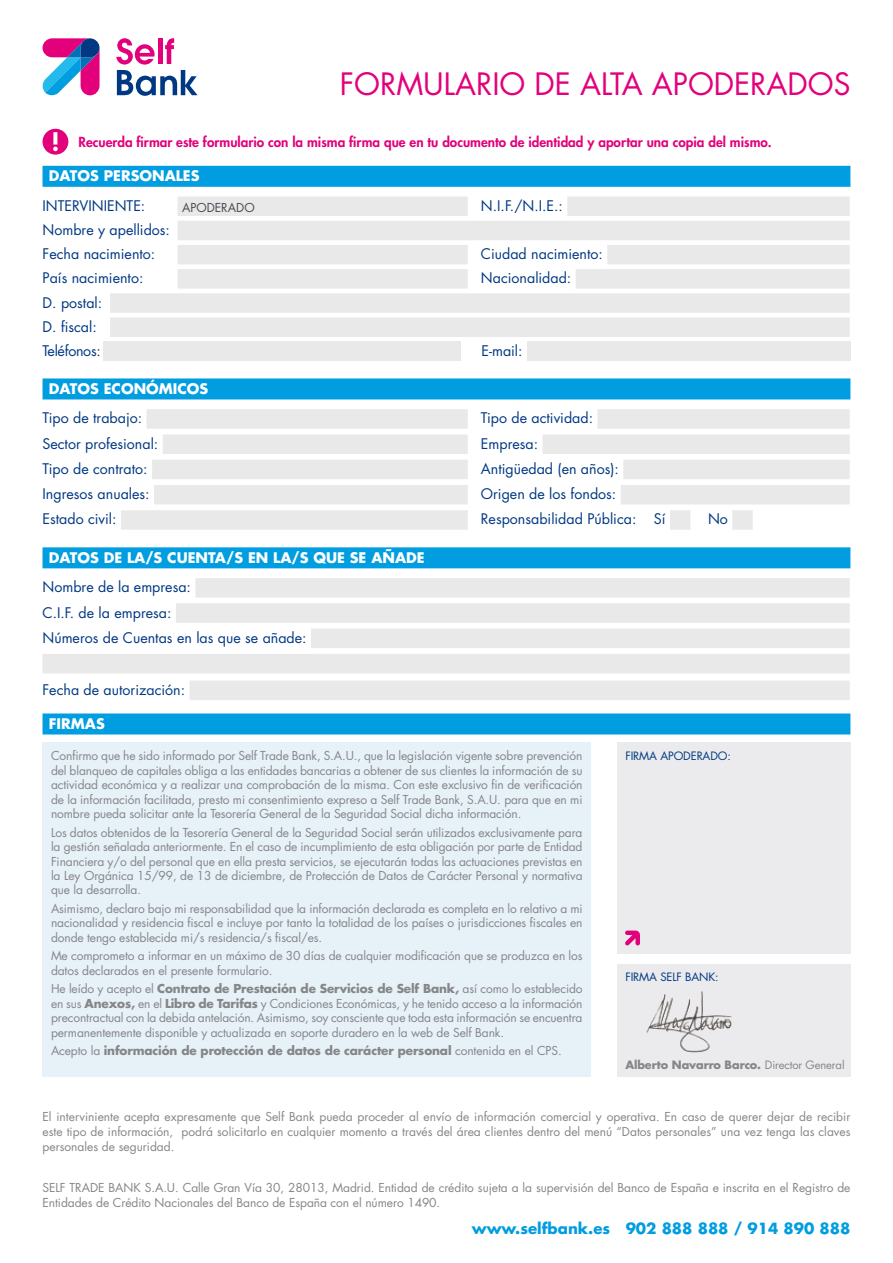
<style>
.page{position:relative;width:893px;height:1263px;background:#fff}
.page>*{position:absolute;margin:0;border:0;box-sizing:border-box;transform-origin:0 0}
.t1{font:30px "Futura Std";color:#e2017b}
.t2{font:700 15px "Futura Std";color:#009de0}
.t3{font:14.25px/24.2px "Futura Std";color:#003883}
.t4{font:700 14.25px "Futura Std";color:#fff}
.t5{font:800 13.5px "Futura Std";color:#e2017b}
.t6{font:12px/14.4px "Futura Std";letter-spacing:-.01em;color:#868689;text-align:justify}
.t7{font:700 12px "Futura Std";letter-spacing:-.01em;color:#868689}
.t8{font:12px "Futura Std";color:#494a52}
.t9{font:700 11.25px "Futura Std";color:#868689}
.t10{font:11.25px "Futura Std";letter-spacing:-.01em;color:#003883}
.s1{font-weight:700}
.s2{font-weight:400}
</style>
<div class="page">
<div style="left:43px;top:166px;width:807px;height:21px;background:#009de0"></div>
<div style="left:178px;top:197px;width:290px;height:19px;background:#e9e9ea"></div>
<div style="left:567px;top:197px;width:283px;height:19px;background:#e9e9ea"></div>
<div style="left:178px;top:221px;width:672px;height:19px;background:#e9e9ea"></div>
<div style="left:178px;top:245px;width:290px;height:19px;background:#e9e9ea"></div>
<div style="left:607px;top:245px;width:243px;height:19px;background:#e9e9ea"></div>
<div style="left:178px;top:269px;width:290px;height:20px;background:#e9e9ea"></div>
<div style="left:576px;top:269px;width:274px;height:20px;background:#e9e9ea"></div>
<div style="left:110px;top:293px;width:740px;height:20px;background:#e9e9ea"></div>
<div style="left:110px;top:317px;width:740px;height:20px;background:#e9e9ea"></div>
<div style="left:43px;top:378px;width:807px;height:21px;background:#009de0"></div>
<div style="left:147px;top:409px;width:321px;height:20px;background:#e9e9ea"></div>
<div style="left:597px;top:409px;width:253px;height:20px;background:#e9e9ea"></div>
<div style="left:163px;top:434px;width:305px;height:20px;background:#e9e9ea"></div>
<div style="left:543px;top:434px;width:307px;height:20px;background:#e9e9ea"></div>
<div style="left:152px;top:460px;width:316px;height:19px;background:#e9e9ea"></div>
<div style="left:623px;top:460px;width:227px;height:19px;background:#e9e9ea"></div>
<div style="left:154px;top:485px;width:314px;height:19px;background:#e9e9ea"></div>
<div style="left:621px;top:485px;width:229px;height:19px;background:#e9e9ea"></div>
<div style="left:121px;top:510px;width:347px;height:20px;background:#e9e9ea"></div>
<div style="left:670px;top:510px;width:20px;height:20px;background:#e9e9ea"></div>
<div style="left:732px;top:510px;width:21px;height:20px;background:#e9e9ea"></div>
<div style="left:43px;top:547px;width:807px;height:21px;background:#009de0"></div>
<div style="left:195px;top:578px;width:655px;height:20px;background:#e9e9ea"></div>
<div style="left:176px;top:603px;width:674px;height:20px;background:#e9e9ea"></div>
<div style="left:311px;top:629px;width:539px;height:19px;background:#e9e9ea"></div>
<div style="left:43px;top:654px;width:807px;height:19px;background:#e9e9ea"></div>
<div style="left:190px;top:681px;width:660px;height:19px;background:#e9e9ea"></div>
<div style="left:43px;top:713px;width:807px;height:21px;background:#009de0"></div>
<div style="left:43px;top:129px;width:25px;height:26px;background:#e2017b;border-radius:50%"></div>
<svg style="left:53px;top:132px;width:5px;height:19px"></svg>
<div style="left:103px;top:341px;width:357px;height:19px;background:#e9e9ea"></div>
<div style="left:527px;top:341px;width:323px;height:19px;background:#e9e9ea"></div>
<svg style="left:42px;top:38px;width:58px;height:58px"></svg>
<svg style="left:116px;top:38px;width:82px;height:58px"></svg>
<div style="left:617px;top:742px;width:233px;height:212px;background:#ebebed"></div>
<svg style="left:625px;top:930px;width:15px;height:16px"></svg>
<div style="left:617px;top:964px;width:233px;height:113px;background:#ebebed"></div>
<img style="left:646px;top:991px;width:86px;height:62px">
<div style="left:43px;top:742px;width:548px;height:335px;background:#e6f1f8"></div>
<h1 class="t1" style="left:340px;top:65px;width:19px">for</h1>
<h1 class="t1" style="left:396px;top:65px;width:77px">mulario</h1>
<h1 class="t1" style="left:535px;top:65px;width:139px">de alta apoderados</h1>
<p class="t5" style="left:79px;top:134px;width:695px">Recuerda firmar este formulario con la misma firma que en tu documento de identidad y aportar una copia del mismo.</p>
<p class="t4" style="left:49px;top:166px;width:152px">Datos personales</p>
<p class="t3" style="left:43px;top:194px;width:104px">INTERVINIENTE:</p>
<p class="t3" style="left:481px;top:194px;width:83px">N.I.F./N.I.E.:</p>
<p class="t3" style="left:43px;top:218px;width:129px">Nombre y apellidos:<br>Fecha nacimiento:</p>
<p class="t8" style="left:182px;top:200px;width:18px">Apoderado</p>
<p class="t3" style="left:481px;top:242px;width:123px">Ciudad nacimiento:</p>
<p class="t3" style="left:43px;top:266px;width:102px">País nacimiento:</p>
<p class="t3" style="left:481px;top:266px;width:92px">Nacionalidad:</p>
<p class="t3" style="left:43px;top:290px;width:61px">D. postal:<br>D. fiscal:<br>Teléfonos:</p>
<p class="t3" style="left:481px;top:339px;width:43px">E-mail:</p>
<p class="t4" style="left:49px;top:379px;width:161px">Datos económicos</p>
<p class="t3" style="left:43px;top:406px;width:101px">Tipo de trabajo:</p>
<p class="t3" style="left:481px;top:406px;width:114px">Tipo de actividad:</p>
<p class="t3" style="left:43px;top:431px;width:117px">Sector profesional:</p>
<p class="t3" style="left:481px;top:431px;width:59px">Empresa:</p>
<p class="t3" style="left:43px;top:457px;width:107px">Tipo de contrato:</p>
<p class="t3" style="left:481px;top:457px;width:139px">Antigüedad (en años):</p>
<p class="t3" style="left:43px;top:482px;width:109px">Ingresos anuales:</p>
<p class="t3" style="left:481px;top:482px;width:137px">Origen de los fondos:</p>
<p class="t3" style="left:43px;top:507px;width:76px">Estado civil:</p>
<p class="t3" style="left:481px;top:507px;width:186px">Responsabilidad Pública: Sí</p>
<p class="t3" style="left:708px;top:507px;width:21px">No</p>
<p class="t4" style="left:49px;top:548px;width:22px">DATOS</p>
<p class="t4" style="left:104px;top:548px;width:95px">DE LA/S CUENTA</p>
<p class="t4" style="left:226px;top:548px;width:200px">/S EN LA/S QUE SE añade</p>
<p class="t3" style="left:42px;top:575px;width:266px;line-height:25.2px">Nombre de la empresa:<br>C.I.F. de la empresa:<br>Números de Cuentas en las que se añade:</p>
<p class="t3" style="left:42px;top:678px;width:144px">Fecha de autorización:</p>
<p class="t4" style="left:49px;top:714px;width:57px">firmas</p>
<p class="t6" style="left:51px;top:749px;width:533px">Confirmo que he sido informado por Self Trade Bank, S.A.U., que la legislación vigente sobre prevención del blanqueo de capitales obliga a las entidades bancarias a obtener de sus clientes la información de su actividad económica y a realizar una comprobación de la misma. Con este exclusivo fin de verificación de la información facilitada, presto mi consentimiento expreso a Self Trade Bank, S.A.U. para que en mi nombre pueda solicitar ante la Tesorería General de la Seguridad Social dicha información.</p>
<p class="t6" style="left:51px;top:825px;width:533px">Los datos obtenidos de la Tesorería General de la Seguridad Social serán utilizados exclusivamente para la gestión señalada anteriormente. En el caso de incumplimiento de esta obligación por parte de Entidad Financiera y/o del personal que en ella presta servicios, se ejecutarán todas las actuaciones previstas en la Ley Orgánica 15/99, de 13 de diciembre, de Protección de Datos de Carácter Personal y normativa que la desarrolla.</p>
<p class="t6" style="left:51px;top:901px;width:533px">Asimismo, declaro bajo mi responsabilidad que la información declarada es completa en lo relativo a mi nacionalidad y residencia fiscal e incluye por tanto la totalidad de los países o jurisdicciones fiscales en donde tengo establecida mi/s residencia/s fiscal/es.</p>
<p class="t6" style="left:51px;top:949px;width:533px">Me comprometo a informar en un máximo de 30 días de cualquier modificación que se produzca en los datos declarados en el presente formulario.</p>
<p class="t6" style="left:51px;top:982px;width:533px">He leído y acepto el <span class="s1">Contrato de Prestación de Servicios de Self Bank,</span> así como lo establecido en sus <span class="s1">Anexos,</span> en el <span class="s1">Libro de Tarifas</span> y Condiciones Económicas, y he tenido acceso a la información precontractual con la debida antelación. Asimismo, soy consciente que toda esta información se encuentra permanentemente disponible y actualizada en soporte duradero en la web de Self Bank.</p>
<p class="t7" style="left:51px;top:1043px;width:512px"><span class="s2">Acepto la</span> información de protección de datos de carácter personal <span class="s2">contenida en el CPS.</span></p>
<p class="t10" style="left:625px;top:749px;width:51px">FIRMA Apoderado</p>
<p class="t10" style="left:727px;top:749px;width:5px">:</p>
<p class="t10" style="left:625px;top:970px;width:75px">Firma Self Bank</p>
<p class="t10" style="left:715px;top:970px;width:5px">:</p>
<p class="t9" style="left:625px;top:1057px;width:221px">Alberto Navarro Barco. <span class="s2">Director General</span></p>
<p class="t6" style="left:43px;top:1109px;width:809px;line-height:15px">El interviniente acepta expresamente que Self Bank pueda proceder al envío de información comercial y operativa. En caso de querer dejar de recibir este tipo de información, podrá solicitarlo en cualquier momento a través del área clientes dentro del menú “Datos personales” una vez tenga las claves personales de seguridad.</p>
<p class="t6" style="left:43px;top:1180px;width:809px;line-height:15px">SELF TRADE BANK S.A.U. Calle Gran Vía 30, 28013, Madrid. Entidad de crédito sujeta a la supervisión del Banco de España e inscrita en el Registro de<br>Entidades de Crédito Nacionales del Banco de España con el número 1490.</p>
<p class="t2" style="left:472px;top:1218px;width:380px">www.selfbank.es 902 888 888 / 914 890 888</p>
</div>
